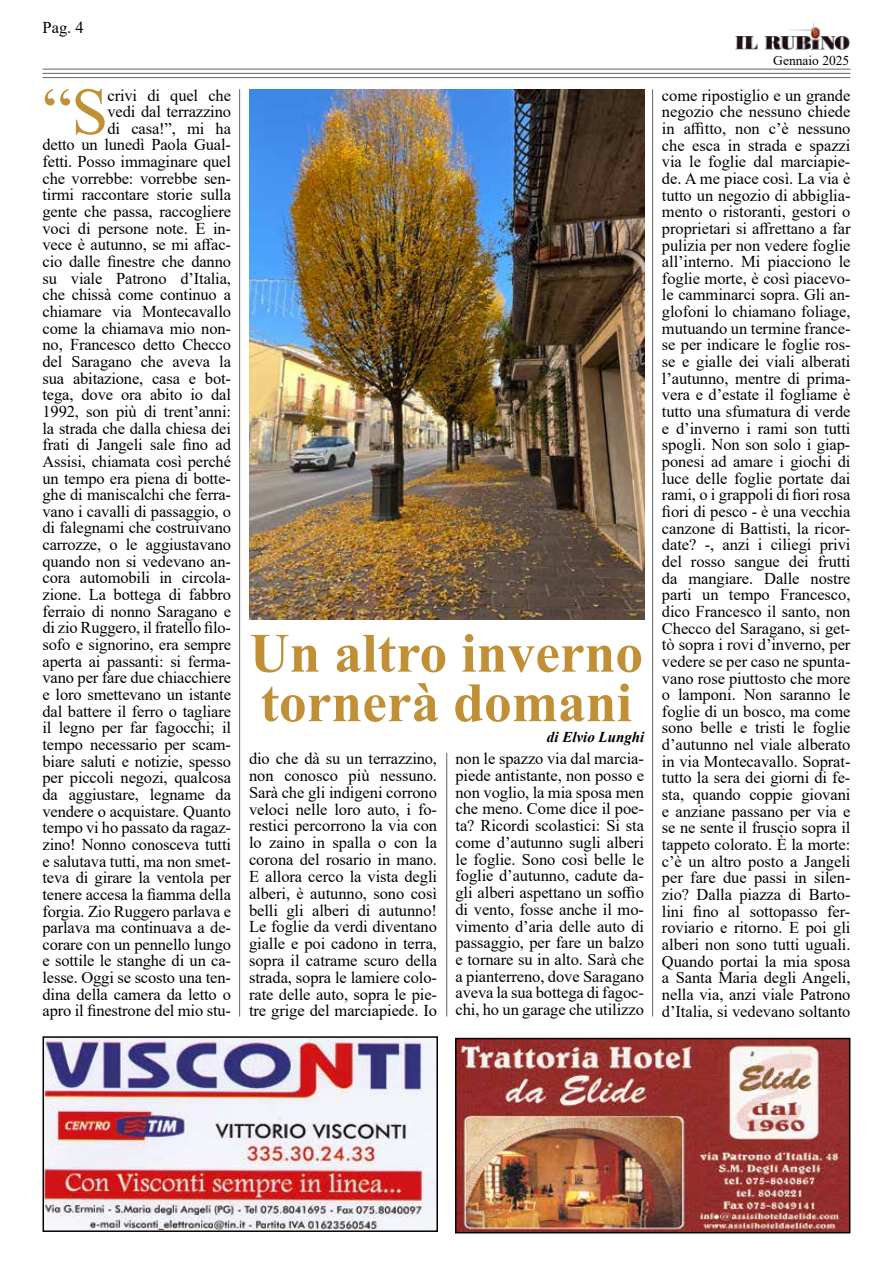
<style>
.page{position:relative;width:893px;height:1276px;background:#fff}
.page>*{position:absolute;margin:0;border:0;box-sizing:border-box;transform-origin:0 0}
.t1{font:66.3px "Times New Roman";color:#c18f36}
.t2{font:700 55.5px/49.5px "Times New Roman";color:#c18f36}
.t3{font:16.5px/16.6px "Times New Roman";letter-spacing:-.01em;color:#000;text-align:justify}
.t4{font:italic 700 15px "Times New Roman";color:#000}
.t5{font:13.5px "Times New Roman";color:#000}
</style>
<div class="page">
<hr style="left:43px;top:69px;width:807px;height:1px;background:#646363">
<hr style="left:43px;top:73px;width:807px;height:1px;background:#646363">
<hr style="left:43px;top:77px;width:807px;height:1px;background:#646363">
<img style="left:736px;top:22px;width:113px;height:28px">
<img style="left:249px;top:89px;width:395px;height:531px">
<img style="left:46px;top:1039px;width:389px;height:190px">
<div style="left:43px;top:1036px;width:395px;height:196px;border:2px solid #000"></div>
<img style="left:458px;top:1040px;width:389px;height:190px">
<div style="left:455px;top:1037px;width:395px;height:196px;border:2px solid #000"></div>
<hr style="left:239px;top:89px;width:1px;height:927px;background:#646363">
<hr style="left:652px;top:89px;width:1px;height:927px;background:#646363">
<hr style="left:446px;top:753px;width:1px;height:263px;background:#646363">
<p class="t3" style="left:43px;top:18px;width:43px">Pag. 4</p>
<h1 class="t1" style="left:43px;top:65px;width:67px">“S</h1>
<p class="t3" style="left:43px;top:86px;width:190px;text-align:right">crivi di quel che<br>vedi dal terrazzino<br>di casa!”, mi ha<br>detto un lunedì Paola Gual&shy;fetti. Posso immaginare quel che vorrebbe: vorrebbe sen&shy;tirmi raccontare storie sulla gente che passa, raccogliere voci di persone note. E in&shy;vece è autunno, se mi affac&shy;cio dalle finestre che danno su viale Patrono d’Italia, che chissà come continuo a chiamare via Montecavallo come la chiamava mio non&shy;no, Francesco detto Checco del Saragano che aveva la sua abitazione, casa e bot&shy;tega, dove ora abito io dal<br>1992, son più di trent’anni: la strada che dalla chiesa dei frati di Jangeli sale fino ad<br>Assisi, chiamata così perché un tempo era piena di botte&shy;ghe di maniscalchi che ferra&shy;vano i cavalli di passaggio, o di falegnami che costruivano carrozze, o le aggiustavano quando non si vedevano an&shy;cora automobili in circola&shy;zione. La bottega di fabbro ferraio di nonno Saragano e di zio Ruggero, il fratello filo&shy;sofo e signorino, era sempre aperta ai passanti: si ferma&shy;vano per fare due chiacchiere e loro smettevano un istante dal battere il ferro o tagliare il legno per far fagocchi; il tempo necessario per scam&shy;biare saluti e notizie, spesso per piccoli negozi, qualcosa da aggiustare, legname da vendere o acquistare. Quanto tempo vi ho passato da ragaz&shy;zino! Nonno conosceva tutti e salutava tutti, ma non smet&shy;teva di girare la ventola per tenere accesa la fiamma della forgia. Zio Ruggero parlava e parlava ma continuava a de&shy;corare con un pennello lungo e sottile le stanghe di un ca&shy;lesse. Oggi se scosto una ten&shy;dina della camera da letto o apro il finestrone del mio stu-</p>
<h2 class="t2" style="left:249px;top:626px;width:395px">Un altro inverno tornerà domani</h2>
<p class="t4" style="left:547px;top:726px;width:99px">di Elvio Lunghi</p>
<p class="t3" style="left:249px;top:749px;width:190px">dio che dà su un terrazzino, non conosco più nessuno.<br>Sarà che gli indigeni corrono veloci nelle loro auto, i fo&shy;restici percorrono la via con lo zaino in spalla o con la corona del rosario in mano.<br>E allora cerco la vista degli alberi, è autunno, sono così belli gli alberi di autunno!<br>Le foglie da verdi diventano gialle e poi cadono in terra, sopra il catrame scuro della strada, sopra le lamiere colo&shy;rate delle auto, sopra le pie&shy;tre grige del marciapiede. Io</p>
<p class="t3" style="left:455px;top:749px;width:190px">non le spazzo via dal marcia&shy;piede antistante, non posso e non voglio, la mia sposa men che meno. Come dice il poe&shy;ta? Ricordi scolastici: Si sta come d’autunno sugli alberi le foglie. Sono così belle le foglie d’autunno, cadute da&shy;gli alberi aspettano un soffio di vento, fosse anche il mo&shy;vimento d’aria delle auto di passaggio, per fare un balzo e tornare su in alto. Sarà che a pianterreno, dove Saragano aveva la sua bottega di fagoc&shy;chi, ho un garage che utilizzo</p>
<p class="t5" style="left:773px;top:51px;width:78px">Gennaio 2025</p>
<p class="t3" style="left:662px;top:86px;width:190px">come ripostiglio e un grande negozio che nessuno chiede in affitto, non c’è nessuno che esca in strada e spazzi via le foglie dal marciapie&shy;de. A me piace così. La via è tutto un negozio di abbiglia&shy;mento o ristoranti, gestori o proprietari si affrettano a far pulizia per non vedere foglie all’interno. Mi piacciono le foglie morte, è così piacevo&shy;le camminarci sopra. Gli an&shy;glofoni lo chiamano foliage, mutuando un termine france&shy;se per indicare le foglie ros&shy;se e gialle dei viali alberati l’autunno, mentre di prima&shy;vera e d’estate il fogliame è tutto una sfumatura di verde e d’inverno i rami son tutti spogli. Non son solo i giap&shy;ponesi ad amare i giochi di luce delle foglie portate dai rami, o i grappoli di fiori rosa fiori di pesco - è una vecchia canzone di Battisti, la ricor&shy;date? -, anzi i ciliegi privi del rosso sangue dei frutti da mangiare. Dalle nostre parti un tempo Francesco, dico Francesco il santo, non Checco del Saragano, si get&shy;tò sopra i rovi d’inverno, per vedere se per caso ne spunta&shy;vano rose piuttosto che more o lamponi. Non saranno le foglie di un bosco, ma come sono belle e tristi le foglie d’autunno nel viale alberato in via Montecavallo. Soprat&shy;tutto la sera dei giorni di fe&shy;sta, quando coppie giovani e anziane passano per via e se ne sente il fruscio sopra il tappeto colorato. È la morte: c’è un altro posto a Jangeli per fare due passi in silen&shy;zio? Dalla piazza di Barto&shy;lini fino al sottopasso fer&shy;roviario e ritorno. E poi gli alberi non sono tutti uguali.<br>Quando portai la mia sposa a Santa Maria degli Angeli, nella via, anzi viale Patrono d’Italia, si vedevano soltanto</p>
</div>
